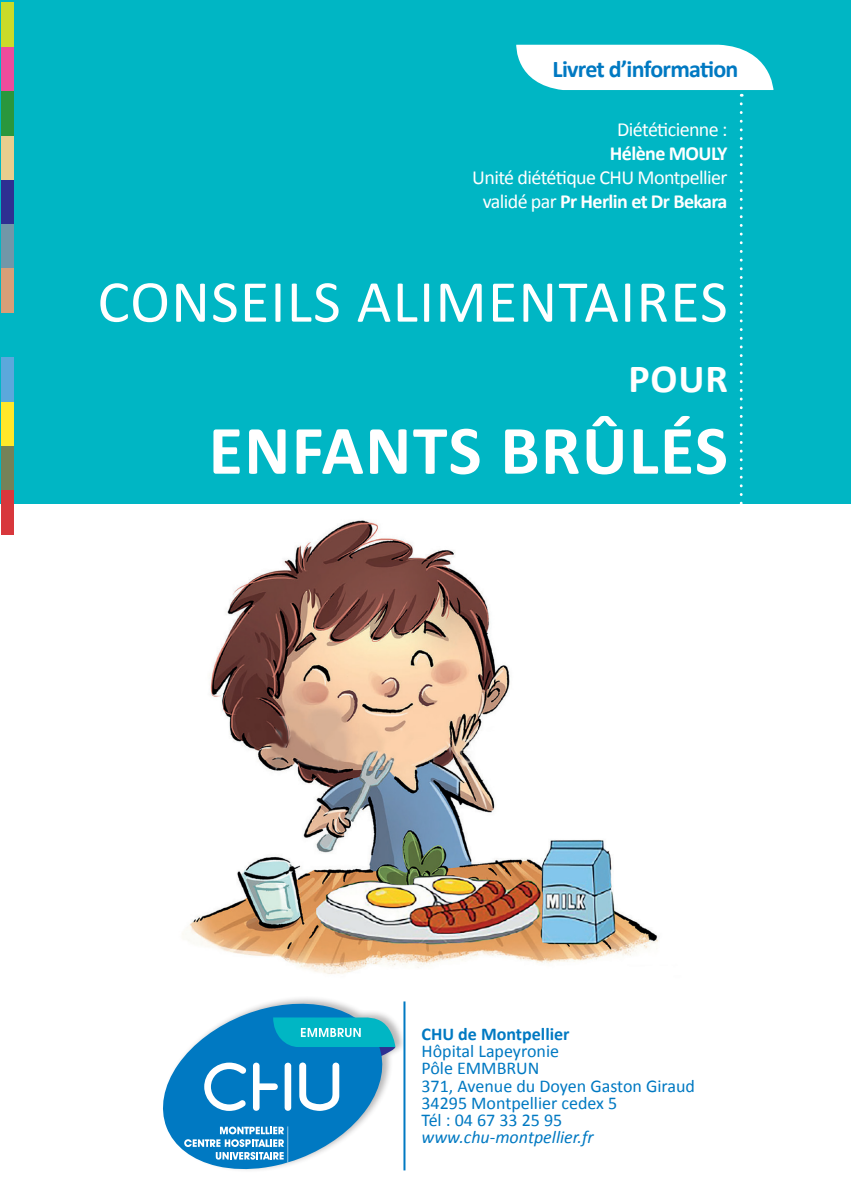
<style>
.page{position:relative;width:851px;height:1191px;background:#fff}
.page>*{position:absolute;margin:0;border:0;box-sizing:border-box;transform-origin:0 0}
.t1{font:700 70px "Calibri";letter-spacing:.02em;color:#fff}
.t2{font:60px "Calibri";letter-spacing:.02em;color:#fff}
.t3{font:700 40px "Calibri";color:#fff}
.t4{font:700 24px "Calibri";letter-spacing:-.03em;color:#0079c2}
.t5{font:20px/24px "Calibri";letter-spacing:-.03em;color:#fff;text-align:center}
.t6{font:700 20px "Calibri";letter-spacing:-.03em;color:#fff}
.t7{font:18px/17.2px "Calibri";color:#0079c2}
.t8{font:italic 18px "Calibri";color:#0079c2}
.t9{font:700 18px "Calibri";color:#0079c2}
.s1{font-weight:700}
</style>
<div class="page">
<div style="left:0;top:0;width:850px;height:982px;background:#00b6c4"></div>
<div style="left:162px;top:995px;width:244px;height:178px;background:#231f20;opacity:.32"></div>
<svg style="left:162px;top:1001px;width:233px;height:168px"></svg>
<svg style="left:516px;top:44px;width:258px;height:460px"></svg>
<hr style="left:403px;top:1001px;width:2px;height:169px;background:#0079c2">
<div style="left:0;top:504px;width:850px;height:482px;background:#fff"></div>
<img style="left:182px;top:520px;width:478px;height:454px">
<div style="left:1px;top:446px;width:12px;height:44px;background:#758258"></div>
<div style="left:1px;top:401px;width:12px;height:45px;background:#ffe82a"></div>
<div style="left:1px;top:490px;width:12px;height:44px;background:#d8373c"></div>
<div style="left:1px;top:357px;width:12px;height:44px;background:#5ba8dc"></div>
<div style="left:1px;top:224px;width:12px;height:44px;background:#7197a8"></div>
<div style="left:1px;top:268px;width:12px;height:44px;background:#d79f78"></div>
<div style="left:1px;top:180px;width:12px;height:44px;background:#2e3092"></div>
<div style="left:1px;top:135px;width:12px;height:45px;background:#e8ce8e"></div>
<div style="left:1px;top:91px;width:12px;height:44px;background:#2a973d"></div>
<div style="left:1px;top:47px;width:12px;height:44px;background:#ed4c9c"></div>
<div style="left:1px;top:2px;width:12px;height:45px;background:#cadb2a"></div>
<h3 class="t4" style="left:552px;top:53px;width:187px">Livret d’information</h3>
<p class="t5" style="left:617px;top:118px;width:112px">Diététicienne :</p>
<p class="t6" style="left:609px;top:141px;width:119px">Hélène MOULY</p>
<p class="t5" style="left:472px;top:166px;width:257px">Unité diététique CHU Montpellier validé par <span class="s1">Pr Herlin et Dr Bekara</span></p>
<h2 class="t2" style="left:97px;top:264px;width:631px">CONSEILS ALIMENTAIRES</h2>
<h3 class="t3" style="left:628px;top:353px;width:101px">POUR</h3>
<h1 class="t1" style="left:209px;top:406px;width:521px">ENFANTS BRÛLÉS</h1>
<p class="t9" style="left:421px;top:1022px;width:150px">CHU de Montpellier</p>
<p class="t7" style="left:421px;top:1042px;width:275px">Hôpital Lapeyronie<br>Pôle EMMBRUN<br>371, Avenue du Doyen Gaston Giraud<br>34295 Montpellier cedex 5<br>Tél : 04 67 33 25 95</p>
<p class="t8" style="left:421px;top:1125px;width:174px">www.chu-montpellier.fr</p>
</div>
